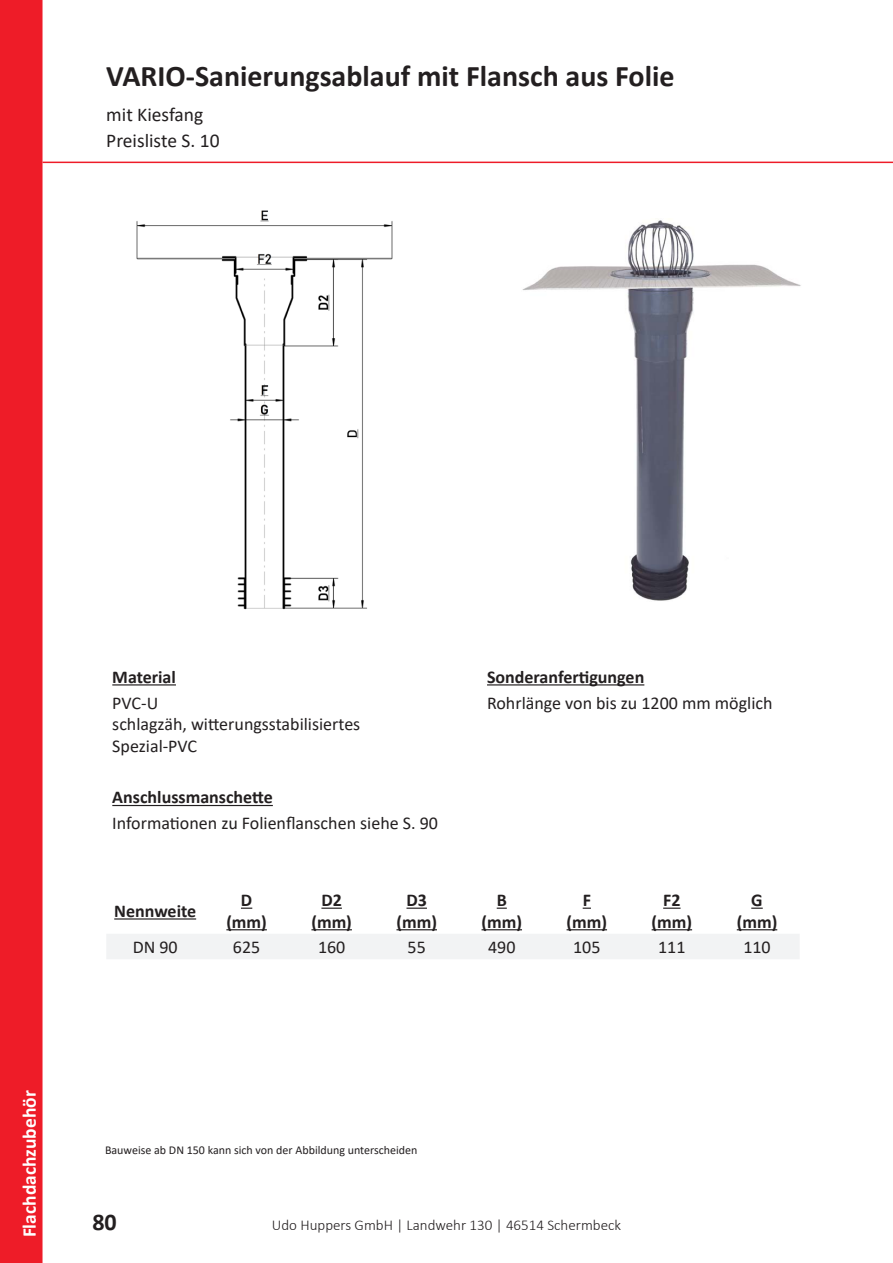
<style>
.page{position:relative;width:893px;height:1263px;background:#fff}
.page>*{position:absolute;margin:0;border:0;box-sizing:border-box;transform-origin:0 0}
.t1{font:700 30px "Calibri";color:#231f20}
.t2{font:700 24px "Calibri";color:#231f20}
.t3{font:19.5px/26.1px "Calibri";color:#231f20}
.t4{font:700 19.5px "Calibri";color:#fff}
.t5{font:18px/21.6px "Calibri";color:#231f20}
.t6{font:700 18px/21.6px "Calibri";color:#231f20;text-align:center}
.t7{font:300 15px "Calibri";color:#231f20}
.t8{font:12px "Calibri";color:#231f20}
</style>
<div class="page">
<div style="left:0;top:0;width:43px;height:1263px;background:#ee1c28"></div>
<hr style="left:43px;top:162px;width:850px;height:1px;background:#ee1c28">
<hr style="left:112px;top:684px;width:64px;height:1px;background:#231f20">
<hr style="left:487px;top:684px;width:157px;height:1px;background:#231f20">
<hr style="left:112px;top:805px;width:161px;height:1px;background:#231f20">
<div style="left:107px;top:934px;width:692px;height:25px;background:#f2f3f4"></div>
<hr style="left:114px;top:918px;width:82px;height:1px;background:#231f20">
<svg style="left:241px;top:907px;width:11px;height:2px"></svg>
<hr style="left:226px;top:929px;width:41px;height:1px;background:#231f20">
<hr style="left:321px;top:907px;width:21px;height:2px;background:#231f20">
<hr style="left:311px;top:929px;width:41px;height:1px;background:#231f20">
<hr style="left:406px;top:907px;width:21px;height:2px;background:#231f20">
<hr style="left:396px;top:929px;width:41px;height:1px;background:#231f20">
<svg style="left:497px;top:907px;width:10px;height:2px"></svg>
<hr style="left:481px;top:929px;width:41px;height:1px;background:#231f20">
<svg style="left:583px;top:907px;width:8px;height:2px"></svg>
<hr style="left:567px;top:929px;width:40px;height:1px;background:#231f20">
<svg style="left:663px;top:907px;width:18px;height:2px"></svg>
<hr style="left:652px;top:929px;width:40px;height:1px;background:#231f20">
<svg style="left:751px;top:907px;width:12px;height:2px"></svg>
<hr style="left:737px;top:929px;width:40px;height:1px;background:#231f20">
<img style="left:522px;top:220px;width:279px;height:381px">
<img style="left:136px;top:210px;width:257px;height:400px">
<h1 class="t1" style="left:106px;top:55px;width:570px">VARIO-Sanierungsablauf mit Flansch aus Folie</h1>
<p class="t3" style="left:106px;top:101px;width:115px">mit Kiesfang<br>Preisliste S. 10</p>
<p class="t4" style="left:16px;top:1237px;width:148px;rotate:-90deg">Flachdachzubehör</p>
<p class="t6" style="left:112px;top:666px;width:65px">Material</p>
<p class="t6" style="left:487px;top:666px;width:159px">Sonderanfertigungen</p>
<p class="t5" style="left:112px;top:692px;width:250px">PVC-U<br>schlagzäh, witterungsstabilisiertes<br>Spezial-PVC</p>
<p class="t5" style="left:487px;top:692px;width:287px">Rohrlänge von bis zu 1200 mm möglich</p>
<p class="t6" style="left:112px;top:786px;width:162px">Anschlussmanschette</p>
<p class="t5" style="left:112px;top:812px;width:327px">Informationen zu Folienflanschen siehe S. 90</p>
<p class="t6" style="left:114px;top:900px;width:83px">Nennweite</p>
<p class="t6" style="left:226px;top:889px;width:42px">D (mm)</p>
<p class="t6" style="left:311px;top:889px;width:42px">D2 (mm)</p>
<p class="t6" style="left:396px;top:889px;width:42px">D3 (mm)</p>
<p class="t6" style="left:481px;top:889px;width:42px">B (mm)</p>
<p class="t6" style="left:567px;top:889px;width:42px">F (mm)</p>
<p class="t6" style="left:652px;top:889px;width:42px">F2 (mm)</p>
<p class="t6" style="left:737px;top:889px;width:42px">G (mm)</p>
<p class="t5" style="left:133px;top:936px;width:47px">DN 90</p>
<p class="t5" style="left:233px;top:936px;width:29px">625</p>
<p class="t5" style="left:318px;top:936px;width:29px">160</p>
<p class="t5" style="left:408px;top:936px;width:20px">55</p>
<p class="t5" style="left:488px;top:936px;width:29px">490</p>
<p class="t5" style="left:573px;top:936px;width:29px">105</p>
<p class="t5" style="left:658px;top:936px;width:29px">111</p>
<p class="t5" style="left:743px;top:936px;width:29px">110</p>
<p class="t8" style="left:105px;top:1141px;width:314px">Bauweise ab DN 150 kann sich von der Abbildung unterscheiden</p>
<h2 class="t2" style="left:92px;top:1205px;width:26px">80</h2>
<p class="t7" style="left:272px;top:1215px;width:351px">Udo Huppers GmbH | Landwehr 130 | 46514 Schermbeck</p>
</div>
